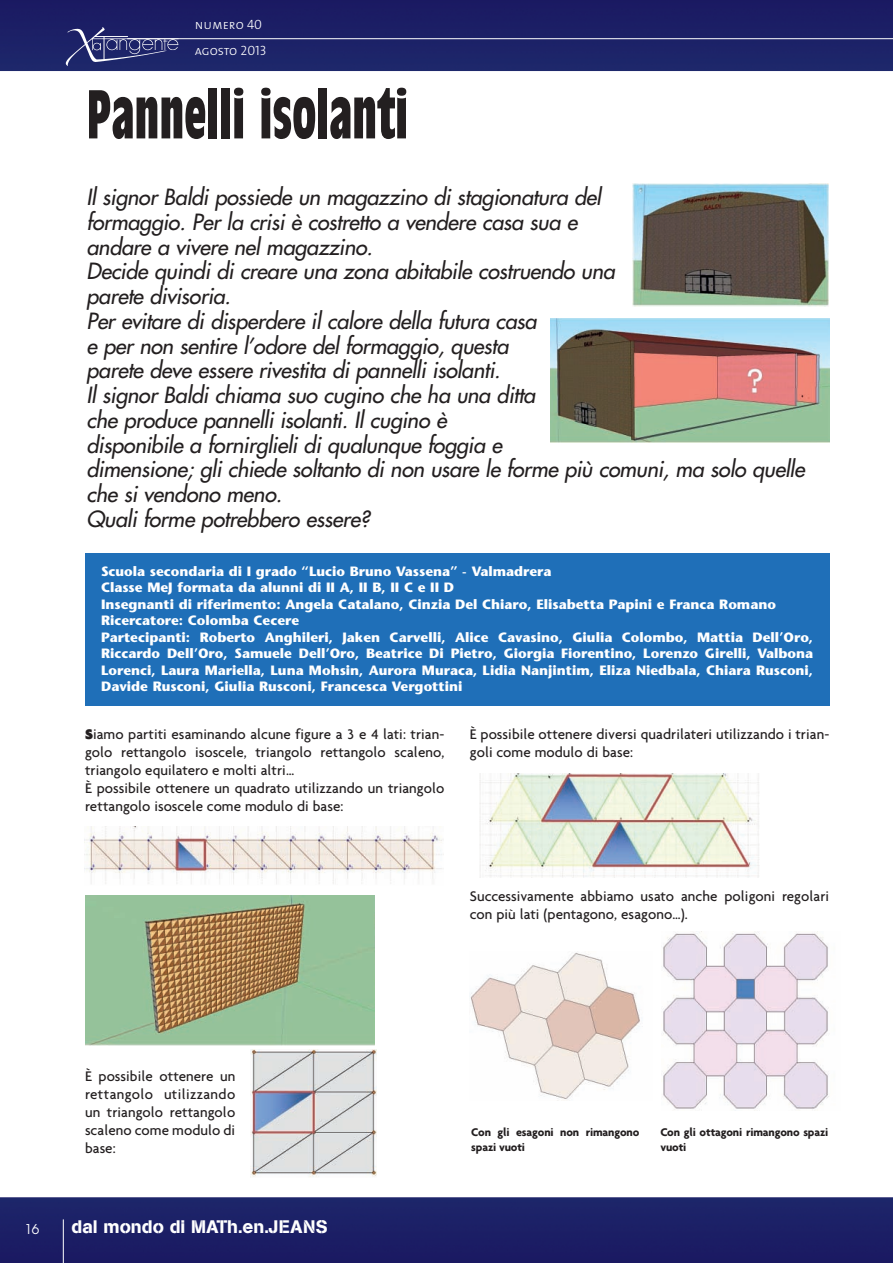
<style>
.page{position:relative;width:893px;height:1263px;background:#fff}
.page>*{position:absolute;margin:0;border:0;box-sizing:border-box;transform-origin:0 0}
.t1{font:700 condensed 67.5px "Antique Olive";color:#231f20;scale:.8 1}
.t2{font:italic 21.75px/24.8px "Futura";letter-spacing:-.015em;color:#231f20}
.t3{font:18px "AG Book Stencil";color:#fff}
.t4{font:500 15px/18px "Agenda";letter-spacing:.005em;color:#231f20}
.t5{font:700 13.5px/16.5px "Stone Sans";color:#fff}
.t6{font:13.5px/25.5px "The Mix Light Caps";color:#fff}
.t7{font:13.5px "Avant Garde";color:#fff}
.t8{font:700 12px/15px "Agenda";letter-spacing:-.01em;color:#231f20}
.s1{font-weight:900}
</style>
<div class="page">
<img style="left:0;top:0;width:893px;height:1263px">
<hr style="left:63px;top:1219px;width:1px;height:44px;background:#fff">
<hr style="left:127px;top:38px;width:766px;height:1px;background:#fff">
<svg style="left:66px;top:27px;width:113px;height:39px;background:#3b407c"></svg>
<img style="left:85px;top:826px;width:359px;height:59px">
<img style="left:85px;top:895px;width:289px;height:150px">
<img style="left:250px;top:1050px;width:127px;height:127px">
<img style="left:479px;top:773px;width:281px;height:104px">
<img style="left:469px;top:951px;width:183px;height:149px">
<img style="left:662px;top:932px;width:178px;height:178px">
<div style="left:85px;top:553px;width:744px;height:152px;background:#1f6fb8"></div>
<img style="left:632px;top:183px;width:196px;height:124px">
<img style="left:551px;top:319px;width:278px;height:123px">
<p class="t6" style="left:195px;top:13px;width:74px">numero 40 agosto 2013</p>
<h1 class="t1" style="left:87px;top:88px;width:403px">Pannelli isolanti</h1>
<p class="t2" style="left:87px;top:186px;width:720px">Il signor Baldi possiede un magazzino di stagionatura del<br>formaggio. Per la crisi è costretto a vendere casa sua e<br>andare a vivere nel magazzino.<br>Decide quindi di creare una zona abitabile costruendo una<br>parete divisoria.<br>Per evitare di disperdere il calore della futura casa<br>e per non sentire l’odore del formaggio, questa<br>parete deve essere rivestita di pannelli isolanti.<br>Il signor Baldi chiama suo cugino che ha una ditta<br>che produce pannelli isolanti. Il cugino è<br>disponibile a fornirglieli di qualunque foggia e<br>dimensione; gli chiede soltanto di non usare le forme più comuni, ma solo quelle che si vendono meno.<br>Quali forme potrebbero essere?</p>
<p class="t5" style="left:101px;top:564px;width:714px">Scuola secondaria di I grado “Lucio Bruno Vassena” - Valmadrera<br>Classe MeJ formata da alunni di II A, II B, II C e II D<br>Insegnanti di riferimento: Angela Catalano, Cinzia Del Chiaro, Elisabetta Papini e Franca Romano Ricercatore: Colomba Cecere<br>Partecipanti: Roberto Anghileri, Jaken Carvelli, Alice Cavasino, Giulia Colombo, Mattia Dell’Oro, Riccardo Dell’Oro, Samuele Dell’Oro, Beatrice Di Pietro, Giorgia Fiorentino, Lorenzo Girelli, Valbona Lorenci, Laura Mariella, Luna Mohsin, Aurora Muraca, Lidia Nanjintim, Eliza Niedbala, Chiara Rusconi, Davide Rusconi, Giulia Rusconi, Francesca Vergottini</p>
<p class="t4" style="left:85px;top:725px;width:361px"><span class="s1">S</span>iamo partiti esaminando alcune figure a 3 e 4 lati: trian&shy;golo rettangolo isoscele, triangolo rettangolo scaleno, triangolo equilatero e molti altri…<br>È possibile ottenere un quadrato utilizzando un triangolo rettangolo isoscele come modulo di base:</p>
<p class="t4" style="left:470px;top:725px;width:361px">È possibile ottenere diversi quadrilateri utilizzando i trian&shy;goli come modulo di base:</p>
<p class="t4" style="left:470px;top:887px;width:361px">Successivamente abbiamo usato anche poligoni regolari con più lati (pentagono, esagono…).</p>
<p class="t7" style="left:24px;top:1221px;width:16px">16</p>
<p class="t4" style="left:85px;top:1067px;width:152px;text-align:justify">È possibile ottenere un rettangolo utilizzando un triangolo rettangolo scaleno come modulo di base:</p>
<p class="t3" style="left:72px;top:1220px;width:258px">dal mondo di MATh.en.JEANS</p>
<p class="t8" style="left:471px;top:1124px;width:169px">Con gli esagoni non rimangono spazi vuoti</p>
<p class="t8" style="left:660px;top:1124px;width:170px">Con gli ottagoni rimangono spazi vuoti</p>
</div>
